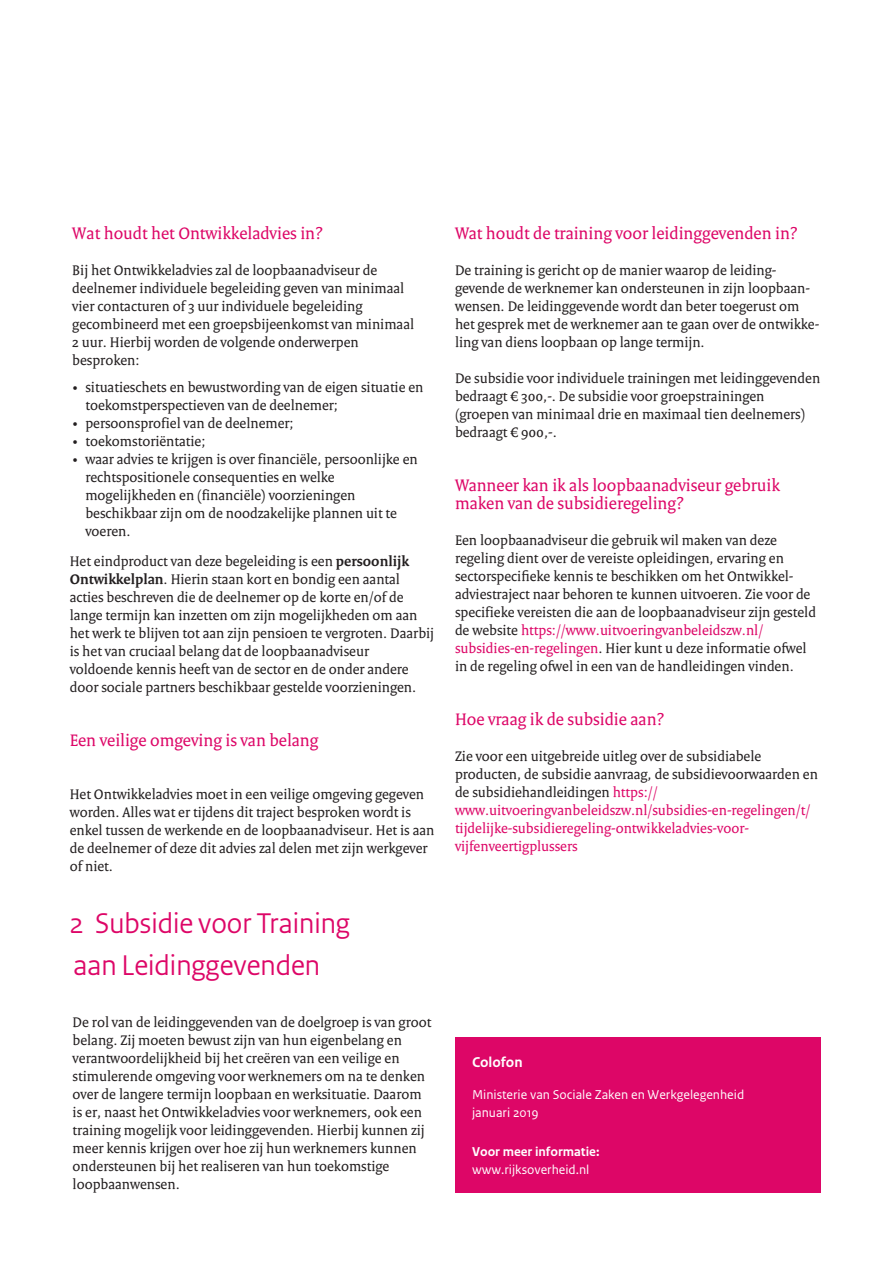
<style>
.page{position:relative;width:893px;height:1263px;background:#fff}
.page>*{position:absolute;margin:0;border:0;box-sizing:border-box;transform-origin:0 0}
._03_RO_Hoofdstuktite{font:30px/41.2px "Rijksoverheid Sans Heading";color:#dd0667}
._10_RO_Broodtekst{font:18px/18px "Rijksoverheid Serif";color:#dd0667}
._03_RO_Hoofdstuktite-2{font:18px "Rijksoverheid Serif";color:#dd0667}
._10_RO_Broodtekst-2{font:15px/18px "Rijksoverheid Serif";color:#231f20}
._03_RO_Hoofdstuktite-3{font:15px/18px "Rijksoverheid Serif";color:#231f20}
._10_RO_Broodtekst-3{font:15px/18px "Rijksoverheid Serif";color:#dd0667}
._21_RO_Kader_Broodte{font:700 15px "Rijksoverheid Sans Text";color:#fff}
._21_RO_Kader_Broodte-2{font:13.5px/18px "Rijksoverheid Sans Text";color:#fff}
.s1{font-weight:700}
.s2{color:#dd0667}
.s3{color:#231f20}
.s4{font-family:"Rijksoverheid Sans Text TT"}
</style>
<div class="page">
<div style="left:455px;top:1037px;width:366px;height:156px;background:#dd0667"></div>
<p class="_10_RO_Broodtekst" style="left:72px;top:224px;width:252px">Wat houdt het Ontwikkeladvies in?</p>
<p class="_10_RO_Broodtekst-2" style="left:72px;top:261px;width:343px">Bij het Ontwikkeladvies zal de loopbaanadviseur de deelnemer individuele begeleiding geven van minimaal vier contacturen of 3 uur individuele begeleiding gecombineerd met een groepsbijeenkomst van minimaal 2 uur. Hierbij worden de volgende onderwerpen besproken:</p>
<p class="_10_RO_Broodtekst-2" style="left:85px;top:378px;width:340px;text-indent:-13px">• situatieschets en bewustwording van de eigen situatie en toekomstperspectieven van de deelnemer;</p>
<p class="_10_RO_Broodtekst-2" style="left:73px;top:414px;width:222px">• persoonsprofiel van de deelnemer;</p>
<p class="_10_RO_Broodtekst-2" style="left:73px;top:432px;width:134px">• toekomstoriëntatie;</p>
<p class="_10_RO_Broodtekst-2" style="left:85px;top:450px;width:334px;text-indent:-13px">• waar advies te krijgen is over financiële, persoonlijke en rechtspositionele consequenties en welke mogelijkheden en (financiële) voorzieningen beschikbaar zijn om de noodzakelijke plannen uit te voeren.</p>
<p class="_03_RO_Hoofdstuktite-3" style="left:70px;top:552px;width:366px">Het eindproduct van deze begeleiding is een <span class="s1">persoonlijk Ontwikkelplan</span>. Hierin staan kort en bondig een aantal acties beschreven die de deelnemer op de korte en/of de lange termijn kan inzetten om zijn mogelijkheden om aan het werk te blijven tot aan zijn pensioen te vergroten. Daarbij is het van cruciaal belang dat de loopbaanadviseur voldoende kennis heeft van de sector en de onder andere door sociale partners beschikbaar gestelde voorzieningen.</p>
<p class="_03_RO_Hoofdstuktite-2" style="left:70px;top:729px;width:250px">Een veilige omgeving is van belang</p>
<p class="_03_RO_Hoofdstuktite-3" style="left:70px;top:785px;width:366px">Het Ontwikkeladvies moet in een veilige omgeving gegeven worden. Alles wat er tijdens dit traject besproken wordt is enkel tussen de werkende en de loopbaanadviseur. Het is aan de deelnemer of deze dit advies zal delen met zijn werkgever of niet.</p>
<p class="_03_RO_Hoofdstuktite" style="left:70px;top:903px;width:282px">2 Subsidie voor Training aan Leidinggevenden</p>
<p class="_10_RO_Broodtekst-2" style="left:73px;top:1013px;width:360px">De rol van de leidinggevenden van de doelgroep is van groot belang. Zij moeten bewust zijn van hun eigenbelang en verantwoordelijkheid bij het creëren van een veilige en stimulerende omgeving voor werknemers om na te denken over de langere termijn loopbaan en werksituatie. Daarom is er, naast het Ontwikkeladvies voor werknemers, ook een training mogelijk voor leidinggevenden. Hierbij kunnen zij meer kennis krijgen over hoe zij hun werknemers kunnen ondersteunen bij het realiseren van hun toekomstige loopbaanwensen.</p>
<p class="_10_RO_Broodtekst" style="left:455px;top:224px;width:344px">Wat houdt de training voor leidinggevenden in?</p>
<p class="_10_RO_Broodtekst-2" style="left:455px;top:261px;width:366px">De training is gericht op de manier waarop de leiding&shy;gevende de werknemer kan ondersteunen in zijn loopbaan&shy;wensen. De leidinggevende wordt dan beter toegerust om het gesprek met de werknemer aan te gaan over de ontwikke&shy;ling van diens loopbaan op lange termijn.</p>
<p class="_10_RO_Broodtekst-2" style="left:455px;top:369px;width:367px">De subsidie voor individuele trainingen met leidinggevenden bedraagt € 300,-. De subsidie voor groepstrainingen (groepen van minimaal drie en maximaal tien deelnemers) bedraagt € 900,-.</p>
<p class="_10_RO_Broodtekst" style="left:455px;top:476px;width:326px">Wanneer kan ik als loopbaanadviseur gebruik maken van de subsidieregeling?</p>
<p class="_10_RO_Broodtekst-2" style="left:455px;top:531px;width:362px">Een loopbaanadviseur die gebruik wil maken van deze regeling dient over de vereiste opleidingen, ervaring en sectorspecifieke kennis te beschikken om het Ontwikkel&shy;adviestraject naar behoren te kunnen uitvoeren. Zie voor de specifieke vereisten die aan de loopbaanadviseur zijn gesteld de website <span class="s2">https://www.uitvoeringvanbeleidszw.nl/ subsidies-en-regelingen</span>. Hier kunt u deze informatie ofwel in de regeling ofwel in een van de handleidingen vinden.</p>
<p class="_10_RO_Broodtekst" style="left:455px;top:710px;width:211px">Hoe vraag ik de subsidie aan?</p>
<p class="_10_RO_Broodtekst-3" style="left:455px;top:747px;width:364px"><span class="s3">Zie voor een uitgebreide uitleg over de subsidiabele producten, de subsidie aanvraag, de subsidievoorwaarden en de subsidiehandleidingen</span> https:// www.uitvoeringvanbeleidszw.nl/subsidies-en-regelingen/t/ tijdelijke-subsidieregeling-ontwikkeladvies-voor&shy;vijfenveertigplussers</p>
<p class="_21_RO_Kader_Broodte" style="left:472px;top:1053px;width:52px">Colofon</p>
<p class="_21_RO_Kader_Broodte-2" style="left:472px;top:1086px;width:274px">Ministerie van Sociale Zaken en Werkgelegenheid <span class="s4">januari 2019</span></p>
<p class="_21_RO_Kader_Broodte-2" style="left:472px;top:1142px;width:129px"><span class="s1">Voor meer informatie: </span>www.rijksoverheid.nl</p>
</div>
